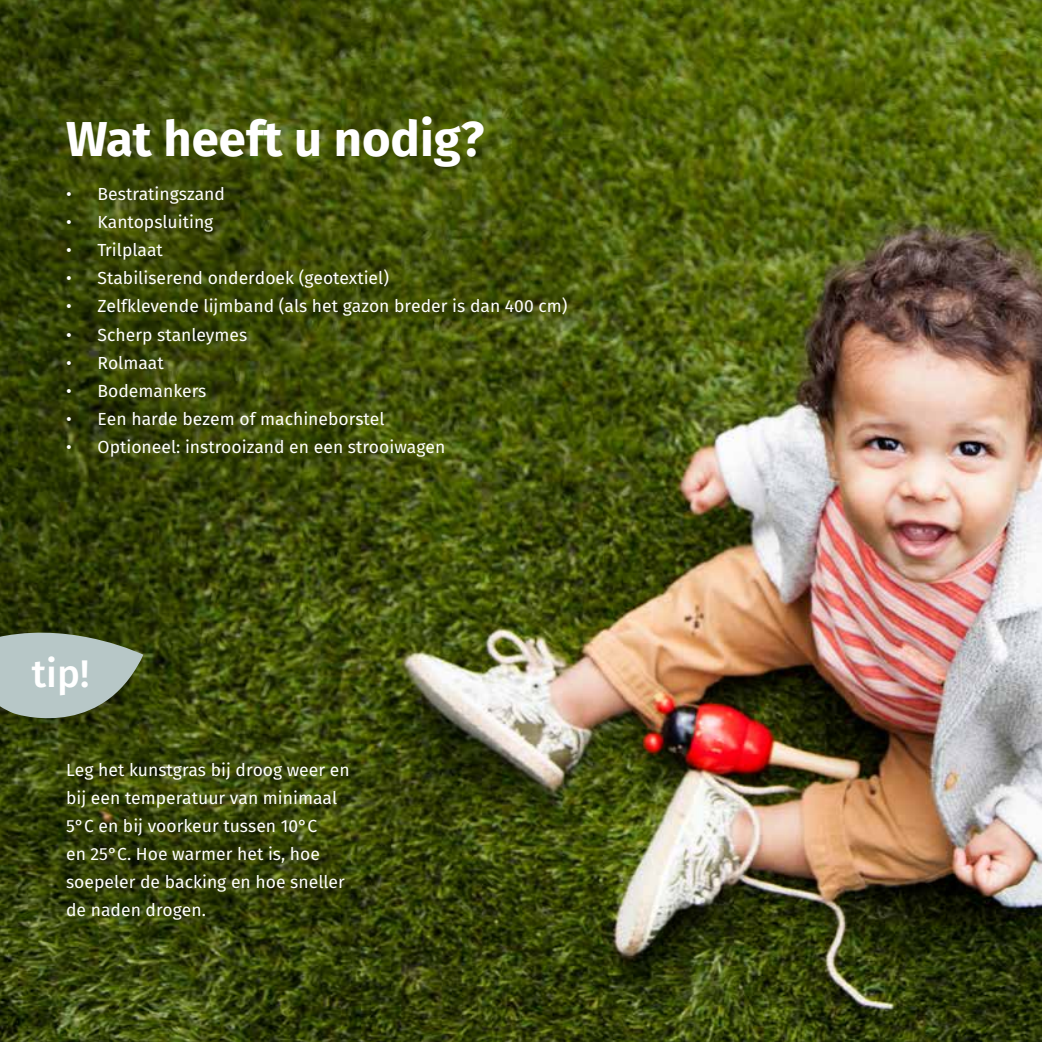
<style>
.page{position:relative;width:1042px;height:1042px;background:#fff}
.page>*{position:absolute;margin:0;border:0;box-sizing:border-box;transform-origin:0 0}
.t1{font:700 49px "Fira Sans";color:#fff}
.t2{font:500 38.5px "Fira Sans";color:#fff}
.t3{font:17.5px/28px "Fira Sans";color:#fff}
</style>
<div class="page">
<img style="left:0;top:0;width:1042px;height:1042px">
<svg style="left:0;top:622px;width:143px;height:118px"></svg>
<h1 class="t1" style="left:66px;top:97px;width:420px">Wat heeft u nodig?</h1>
<p class="t3" style="left:66px;top:180px;width:160px">• Bestratingszand</p>
<p class="t3" style="left:66px;top:208px;width:149px">• Kantopsluiting</p>
<p class="t3" style="left:66px;top:236px;width:98px">• Trilplaat</p>
<p class="t3" style="left:66px;top:264px;width:324px">• Stabiliserend onderdoek (geotextiel)</p>
<p class="t3" style="left:66px;top:292px;width:503px">• Zelfklevende lijmband (als het gazon breder is dan 400 cm)</p>
<p class="t3" style="left:66px;top:320px;width:183px">• Scherp stanleymes</p>
<p class="t3" style="left:66px;top:348px;width:99px">• Rolmaat</p>
<p class="t3" style="left:66px;top:376px;width:142px">• Bodemankers</p>
<p class="t3" style="left:66px;top:404px;width:320px">• Een harde bezem of machineborstel</p>
<p class="t3" style="left:66px;top:432px;width:381px">• Optioneel: instrooizand en een strooiwagen</p>
<h2 class="t2" style="left:32px;top:642px;width:59px">tip!</h2>
<p class="t3" style="left:66px;top:755px;width:285px">Leg het kunstgras bij droog weer en bij een temperatuur van minimaal<br>5°C en bij voorkeur tussen 10°C<br>en 25°C. Hoe warmer het is, hoe soepeler de backing en hoe sneller de naden drogen.</p>
</div>
